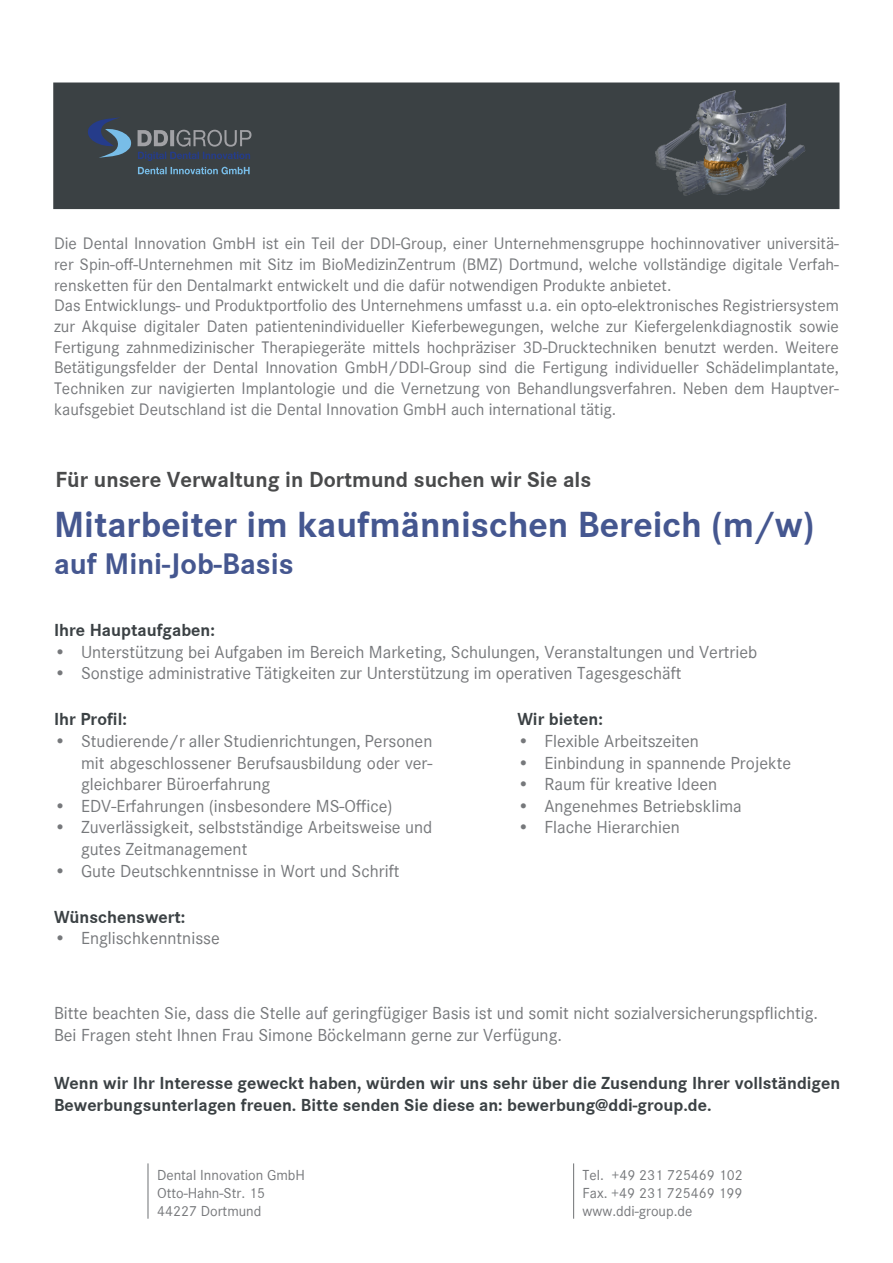
<style>
.page{position:relative;width:893px;height:1263px;background:#fff}
.page>*{position:absolute;margin:0;border:0;box-sizing:border-box;transform-origin:0 0}
.t1{font:37.5px "Corporate S Bold";color:#455790}
.t2{font:30.75px "Corporate S Bold";color:#455790}
.t3{font:22.5px "Corporate S Bold";color:#494a4b}
.t4{font:18px/21.6px "Corporate S Regular";color:#76787b}
.t5{font:18px/21.6px "Corporate S Bold";color:#3b4144}
.t6{font:17.25px/20.7px "Corporate S Regular";color:#76787b}
.t7{font:15px/18px "Corporate S Regular";color:#76787b}
</style>
<div class="page">
<div style="left:53px;top:83px;width:786px;height:126px;background:#3b4144"></div>
<svg style="left:138px;top:167px;width:112px;height:7px"></svg>
<svg style="left:88px;top:117px;width:163px;height:44px"></svg>
<img style="left:637px;top:85px;width:169px;height:122px">
<hr style="left:147px;top:1163px;width:2px;height:56px;background:#76787b">
<hr style="left:573px;top:1163px;width:1px;height:56px;background:#76787b">
<p class="t6" style="left:54px;top:233px;width:786px">Die Dental Innovation GmbH ist ein Teil der DDI-Group, einer Unternehmensgruppe hochinnovativer universitä&shy;rer Spin-off-Unternehmen mit Sitz im BioMedizinZentrum (BMZ) Dortmund, welche vollständige digitale Verfah&shy;rensketten für den Dentalmarkt entwickelt und die dafür notwendigen Produkte anbietet.<br>Das Entwicklungs- und Produktportfolio des Unternehmens umfasst u.a. ein opto-elektronisches Registriersystem zur Akquise digitaler Daten patientenindividueller Kieferbewegungen, welche zur Kiefergelenkdiagnostik sowie Fertigung zahnmedizinischer Therapiegeräte mittels hochpräziser 3D-Drucktechniken benutzt werden. Weitere Betätigungsfelder der Dental Innovation GmbH/DDI-Group sind die Fertigung individueller Schädelimplantate, Techniken zur navigierten Implantologie und die Vernetzung von Behandlungsverfahren. Neben dem Hauptver&shy;kaufsgebiet Deutschland ist die Dental Innovation GmbH auch international tätig.</p>
<h3 class="t3" style="left:56px;top:466px;width:537px">Für unsere Verwaltung in Dortmund suchen wir Sie als</h3>
<h1 class="t1" style="left:54px;top:503px;width:762px">Mitarbeiter im kaufmännischen Bereich (m/w)</h1>
<h2 class="t2" style="left:54px;top:546px;width:241px">auf Mini-Job-Basis</h2>
<p class="t5" style="left:54px;top:620px;width:162px">Ihre Hauptaufgaben:</p>
<p class="t4" style="left:54px;top:641px;width:705px">• Unterstützung bei Aufgaben im Bereich Marketing, Schulungen, Veranstaltungen und Vertrieb</p>
<p class="t4" style="left:54px;top:663px;width:629px">• Sonstige administrative Tätigkeiten zur Unterstützung im operativen Tagesgeschäft</p>
<p class="t5" style="left:517px;top:709px;width:87px">Wir bieten:</p>
<p class="t4" style="left:517px;top:730px;width:183px">• Flexible Arbeitszeiten</p>
<p class="t4" style="left:517px;top:752px;width:275px">• Einbindung in spannende Projekte</p>
<p class="t4" style="left:517px;top:774px;width:201px">• Raum für kreative Ideen</p>
<p class="t4" style="left:517px;top:795px;width:226px">• Angenehmes Betriebsklima</p>
<p class="t4" style="left:517px;top:817px;width:164px">• Flache Hierarchien</p>
<p class="t5" style="left:54px;top:709px;width:74px">Ihr Profil:</p>
<p class="t4" style="left:81px;top:730px;width:353px;text-align:justify;text-indent:-27px">• Studierende/r aller Studienrichtungen, Personen mit abgeschlossener Berufsausbildung oder ver&shy;gleichbarer Büroerfahrung</p>
<p class="t4" style="left:54px;top:795px;width:340px">• EDV-Erfahrungen (insbesondere MS-Office)</p>
<p class="t4" style="left:81px;top:817px;width:353px;text-indent:-27px">• Zuverlässigkeit, selbstständige Arbeitsweise und gutes Zeitmanagement</p>
<p class="t4" style="left:54px;top:860px;width:347px">• Gute Deutschkenntnisse in Wort und Schrift</p>
<p class="t5" style="left:54px;top:906px;width:133px">Wünschenswert:</p>
<p class="t4" style="left:54px;top:928px;width:167px">• Englischkenntnisse</p>
<p class="t4" style="left:54px;top:1003px;width:766px">Bitte beachten Sie, dass die Stelle auf geringfügiger Basis ist und somit nicht sozialversicherungspflichtig.<br>Bei Fragen steht Ihnen Frau Simone Böckelmann gerne zur Verfügung.</p>
<p class="t5" style="left:54px;top:1073px;width:788px">Wenn wir Ihr Interesse geweckt haben, würden wir uns sehr über die Zusendung Ihrer vollständigen<br>Bewerbungsunterlagen freuen. Bitte senden Sie diese an: bewerbung@ddi-group.de.</p>
<p class="t7" style="left:157px;top:1166px;width:149px">Dental Innovation GmbH<br>Otto-Hahn-Str. 15<br>44227 Dortmund</p>
<p class="t7" style="left:583px;top:1166px;width:162px;text-align:justify">Tel. +49 231 725469 102<br>Fax. +49 231 725469 199 www.ddi-group.de</p>
</div>
